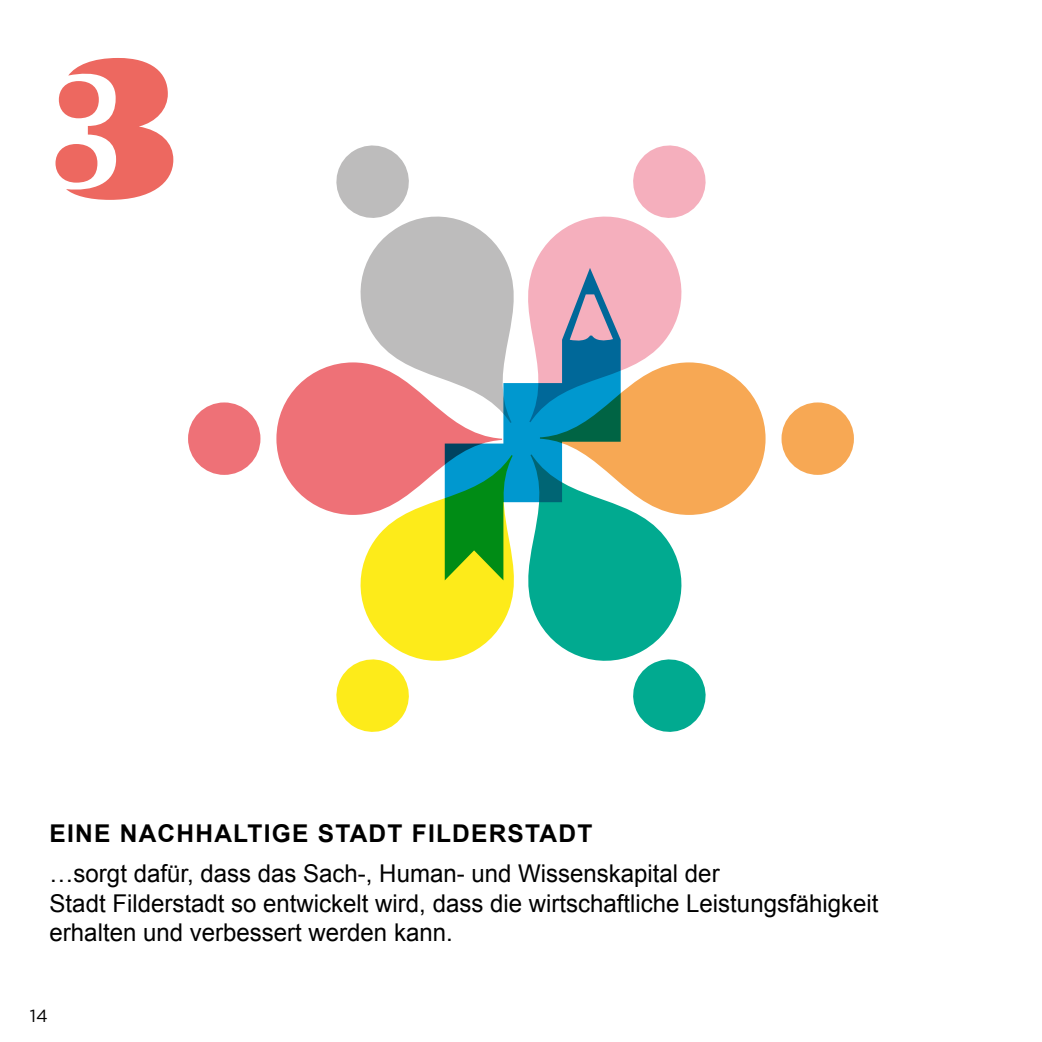
<style>
.page{position:relative;width:1042px;height:1042px;background:#fff}
.page>*{position:absolute;margin:0;border:0;box-sizing:border-box;transform-origin:0 0}
.t1{font:196px "Eames Century Modern Stencil";color:#ed6860}
.t2{font:24.5px/29.8px "Arial";color:#000}
.t3{font:700 24.5px "Arial";letter-spacing:.05em;color:#000}
.t4{font:17.5px "Gotham";color:#000}
</style>
<div class="page">
<svg style="left:501px;top:423px;width:40px;height:31px"></svg>
<svg style="left:540px;top:362px;width:225px;height:153px;background:#cfa15c"></svg>
<div style="left:276px;top:362px;width:226px;height:153px;background:#ee7177;border-radius:76px"></div>
<div style="left:781px;top:402px;width:73px;height:73px;background:#f7a854;border-radius:50%"></div>
<div style="left:188px;top:402px;width:72px;height:73px;background:#ee7177;border-radius:50%"></div>
<svg style="left:331px;top:145px;width:380px;height:278px"></svg>
<svg style="left:331px;top:454px;width:380px;height:278px"></svg>
<p class="t1" style="left:50px;top:12px;width:131px">3</p>
<h3 class="t3" style="left:50px;top:817px;width:544px">EINE NACHHALTIGE STADT FILDERSTADT</h3>
<h3 class="t2" style="left:50px;top:858px;width:830px">…sorgt dafür, dass das Sach-, Human- und Wissenskapital der<br>Stadt Filderstadt so entwickelt wird, dass die wirtschaftliche Leistungsfähigkeit erhalten und verbessert werden kann.</h3>
<p class="t4" style="left:30px;top:1004px;width:20px">14</p>
</div>
